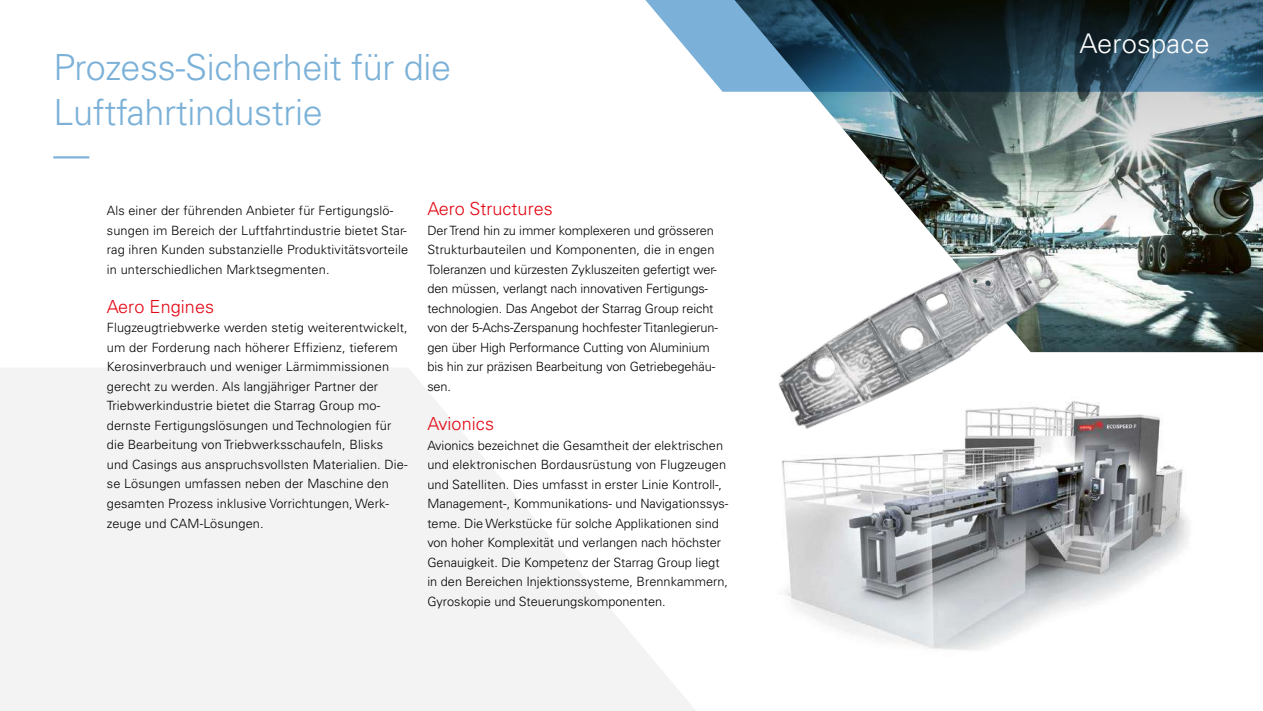
<style>
.page{position:relative;width:1263px;height:711px;background:#fff}
.page>*{position:absolute;margin:0;border:0;box-sizing:border-box;transform-origin:0 0}
.t1{font:300 36px/43.5px "Univers LT Pro 45";letter-spacing:-.01em;color:#7bb1d8}
.t2{font:300 27px "Univers LT Pro 45";letter-spacing:.01em;color:#fff}
.t3{font:300 18px "Univers LT Pro 45";letter-spacing:.005em;color:#e30613}
.t4{font:300 12.75px/19.5px "Univers LT Pro 45";color:#000}
</style>
<div class="page">
<svg style="left:0;top:368px;width:695px;height:342px;fill:#f3f3f3"></svg>
<img style="left:812px;top:92px;width:451px;height:260px">
<img style="left:781px;top:344px;width:437px;height:306px">
<img style="left:778px;top:228px;width:305px;height:210px">
<svg style="left:645px;top:0;width:618px;height:92px;background:#3c596a"></svg>
<h1 class="t1" style="left:53px;top:45px;width:399px">Prozess-Sicherheit für die<br>Luftfahrtindustrie<br>—</h1>
<p class="t4" style="left:107px;top:201px;width:303px">Als einer der führenden Anbieter für Fertigungslö&shy;sungen im Bereich der Luftfahrtindustrie bietet Star&shy;rag ihren Kunden substanzielle Produktivitätsvorteile in unterschiedlichen Marktsegmenten.</p>
<h3 class="t3" style="left:107px;top:295px;width:109px">Aero Engines</h3>
<p class="t4" style="left:107px;top:318px;width:302px">Flugzeugtriebwerke werden stetig weiterentwickelt, um der Forderung nach höherer Effizienz, tieferem Kerosinverbrauch und weniger Lärmimmissionen gerecht zu werden. Als langjähriger Partner der Triebwerkindustrie bietet die Starrag Group mo&shy;dernste Fertigungslösungen und Technologien für die Bearbeitung von Triebwerksschaufeln, Blisks und Casings aus anspruchsvollsten Materialien. Die&shy;se Lösungen umfassen neben der Maschine den gesamten Prozess inklusive Vorrichtungen, Werk&shy;zeuge und CAM-Lösungen.</p>
<h3 class="t3" style="left:427px;top:198px;width:127px">Aero Structures</h3>
<p class="t4" style="left:427px;top:220px;width:292px">Der Trend hin zu immer komplexeren und grösseren Strukturbauteilen und Komponenten, die in engen Toleranzen und kürzesten Zykluszeiten gefertigt wer&shy;den müssen, verlangt nach innovativen Fertigungs&shy;technologien. Das Angebot der Starrag Group reicht von der 5-Achs-Zerspanung hochfester Titanlegierun&shy;gen über High Performance Cutting von Aluminium bis hin zur präzisen Bearbeitung von Getriebegehäu&shy;sen.</p>
<h3 class="t3" style="left:427px;top:412px;width:68px">Avionics</h3>
<p class="t4" style="left:427px;top:435px;width:303px">Avionics bezeichnet die Gesamtheit der elektrischen und elektronischen Bordausrüstung von Flugzeugen und Satelliten. Dies umfasst in erster Linie Kontroll-, Management-, Kommunikations- und Navigationssys&shy;teme. Die Werkstücke für solche Applikationen sind von hoher Komplexität und verlangen nach höchster Genauigkeit. Die Kompetenz der Starrag Group liegt in den Bereichen Injektionssysteme, Brennkammern, Gyroskopie und Steuerungskomponenten.</p>
<h2 class="t2" style="left:1080px;top:27px;width:131px">Aerospace</h2>
</div>
